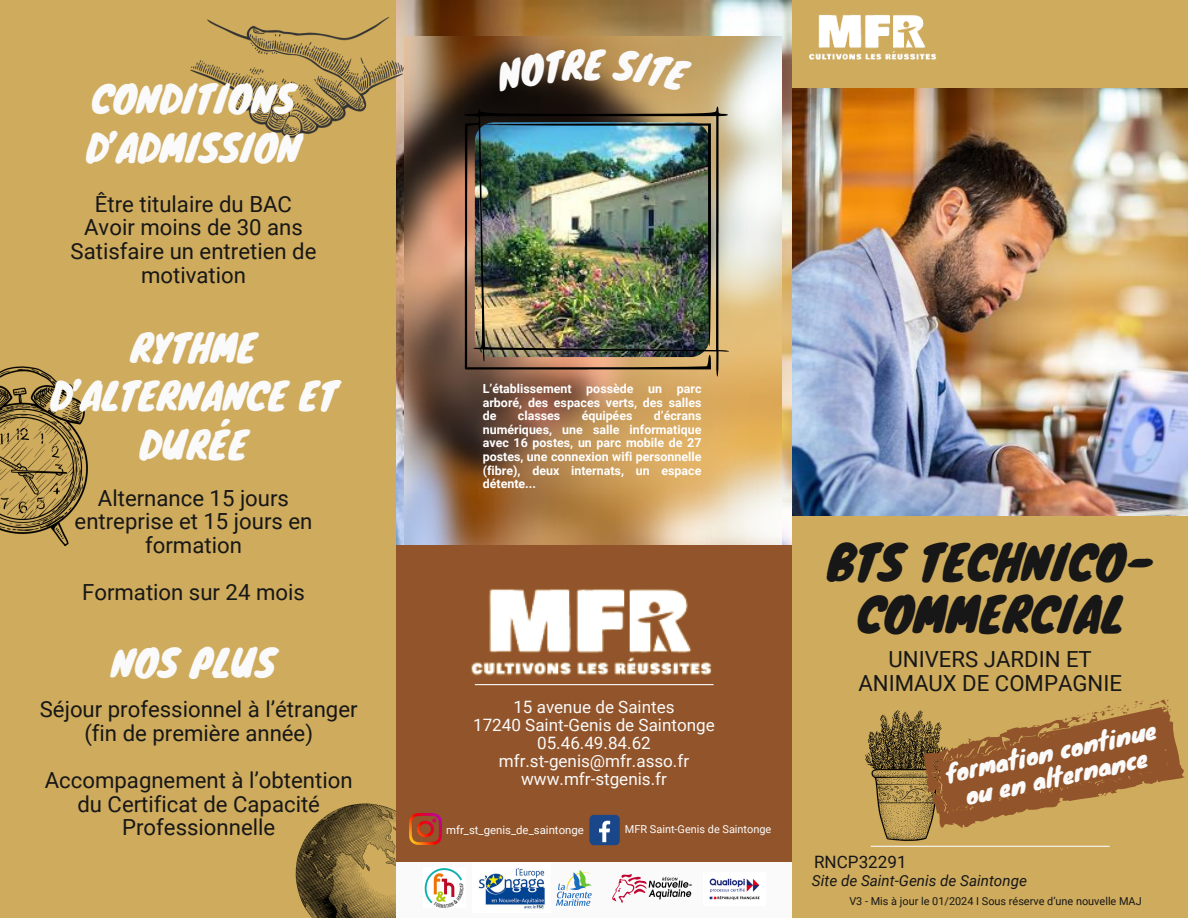
<style>
.page{position:relative;width:1188px;height:918px;background:#ceab5d}
.page>*{position:absolute;margin:0;border:0;box-sizing:border-box;transform-origin:0 0}
.t1{font:46.95px/51.4px "Knewave";color:#171717;text-align:center}
.t2{font:37.2px/48.3px "Knewave";color:#fafafa}
.t3{font:37.05px "Knewave";color:#fafafa}
.t4{font:23.85px/25.8px "Knewave";color:#fafafa;text-align:center}
.t5{font:22.2px/23.7px "Roboto";color:#171717;text-align:center}
.t6{font:17.1px "Roboto";color:#fafafa}
.t7{font:17.1px "Roboto";color:#171717}
.t8{font:italic 15.3px "Roboto";color:#171717}
.t9{font:700 12.45px/13.6px "Roboto";color:#fff;text-align:justify}
.t10{font:11.4px "Roboto";color:#fafafa}
.t11{font:10.95px "Roboto";color:#171717}
.t12{font:10.95px "Roboto";color:#fafafa}
</style>
<div class="page">
<img style="left:855px;top:14px;width:101px;height:75px">
<img style="left:865px;top:710px;width:91px;height:137px">
<svg style="left:921px;top:699px;width:264px;height:132px"></svg>
<hr style="left:871px;top:846px;width:239px;height:1px;background:#fafafa">
<img style="left:190px;top:19px;width:146px;height:119px">
<img style="left:0;top:366px;width:88px;height:181px">
<img style="left:295px;top:803px;width:101px;height:115px">
<img style="left:405px;top:500px;width:377px;height:45px">
<div style="left:396px;top:545px;width:396px;height:373px;background:#92542a"></div>
<img style="left:471px;top:589px;width:243px;height:97px">
<hr style="left:475px;top:684px;width:239px;height:1px;background:#fafafa">
<div style="left:396px;top:863px;width:396px;height:55px;background:#fafafa"></div>
<img style="left:424px;top:868px;width:40px;height:40px">
<img style="left:478px;top:868px;width:67px;height:41px">
<img style="left:557px;top:870px;width:35px;height:35px">
<img style="left:612px;top:874px;width:80px;height:29px">
<img style="left:709px;top:878px;width:51px;height:22px">
<img style="left:410px;top:813px;width:31px;height:32px">
<div style="left:589px;top:815px;width:31px;height:30px;background:#1a4789;border-radius:5px"></div>
<svg style="left:599px;top:821px;width:11px;height:21px"></svg>
<img style="left:336px;top:0;width:519px;height:500px">
<img style="left:483px;top:10px;width:339px;height:339px">
<img style="left:792px;top:89px;width:396px;height:426px">
<svg style="left:493px;top:48px;width:94px;height:44px"></svg>
<svg style="left:612px;top:49px;width:81px;height:44px"></svg>
<p class="t2" style="left:86px;top:73px;width:216px">CONDITIONS<br>D’ADMISSION</p>
<p class="t5" style="left:95px;top:192px;width:199px">Être titulaire du BAC</p>
<p class="t5" style="left:84px;top:216px;width:220px">Avoir moins de 30 ans</p>
<p class="t5" style="left:71px;top:239px;width:247px">Satisfaire un entretien de motivation</p>
<p class="t2" style="left:50px;top:322px;width:289px;text-align:center">RYTHME<br>D’ALTERNANCE ET<br>DURÉE</p>
<p class="t5" style="left:75px;top:486px;width:239px">Alternance 15 jours entreprise et 15 jours en formation</p>
<p class="t5" style="left:82px;top:581px;width:224px">Formation sur 24 mois</p>
<p class="t2" style="left:111px;top:638px;width:166px">NOS PLUS</p>
<p class="t5" style="left:40px;top:698px;width:319px">Séjour professionnel à l’étranger (fin de première année)</p>
<p class="t5" style="left:45px;top:769px;width:309px">Accompagnement à l’obtention du Certificat de Capacité<br>Professionnelle</p>
<p class="t3" style="left:584px;top:34px;width:21px">E</p>
<p class="t9" style="left:483px;top:382px;width:220px">L’établissement possède un parc arboré, des espaces verts, des salles de</p>
<p class="t9" style="left:483px;top:409px;width:220px;text-indent:171px">d’écrans numériques, une salle informatique avec 16 postes, un parc mobile de 27 postes, une connexion wifi personnelle (fibre), deux internats, un espace détente...</p>
<p class="t9" style="left:518px;top:409px;width:44px">classes</p>
<p class="t9" style="left:582px;top:409px;width:52px">équipées</p>
<p class="t6" style="left:513px;top:697px;width:163px">15 avenue de Saintes</p>
<p class="t6" style="left:473px;top:715px;width:243px">17240 Saint-Genis de Saintonge</p>
<p class="t6" style="left:537px;top:733px;width:115px">05.46.49.84.62</p>
<p class="t6" style="left:499px;top:751px;width:192px">mfr.st-genis@mfr.asso.fr</p>
<p class="t6" style="left:521px;top:769px;width:147px">www.mfr-stgenis.fr</p>
<p class="t10" style="left:446px;top:823px;width:139px">mfr_st_genis_de_saintonge</p>
<p class="t12" style="left:625px;top:823px;width:148px">MFR Saint-Genis de Saintonge</p>
<p class="t1" style="left:827px;top:535px;width:314px">BTS TECHNICO-<br>COMMERCIAL</p>
<p class="t5" style="left:858px;top:648px;width:265px">UNIVERS JARDIN ET<br>ANIMAUX DE COMPAGNIE</p>
<p class="t4" style="left:943px;top:760px;width:216px;rotate:-12deg">formation continue ou en alternance</p>
<p class="t7" style="left:814px;top:852px;width:94px">RNCP32291</p>
<p class="t8" style="left:812px;top:872px;width:216px">Site de Saint-Genis de Saintonge</p>
<p class="t11" style="left:849px;top:895px;width:294px">V3 - Mis à jour le 01/2024 I Sous réserve d’une nouvelle MAJ</p>
</div>
